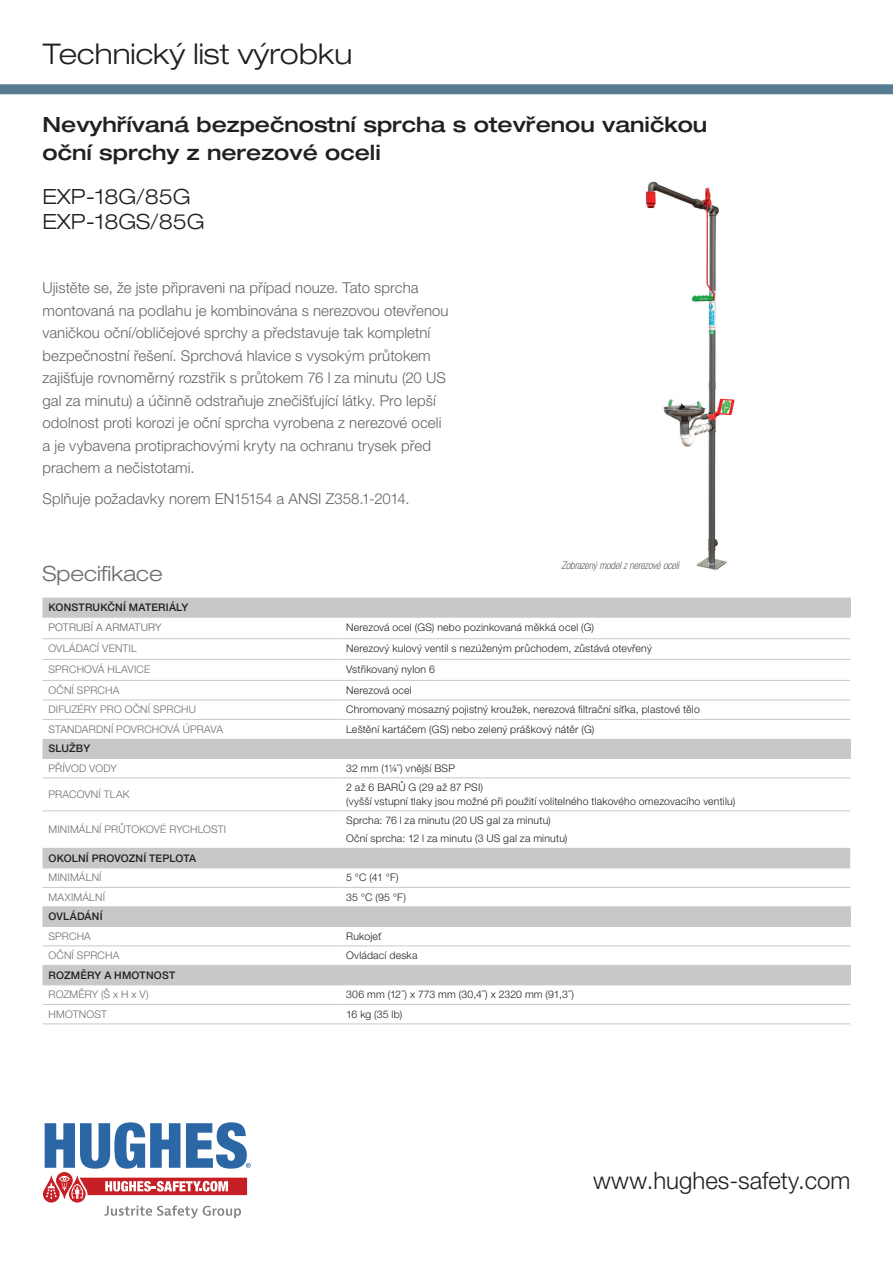
<style>
.page{position:relative;width:893px;height:1263px;background:#fff}
.page>*{position:absolute;margin:0;border:0;box-sizing:border-box;transform-origin:0 0}
.t1{font:300 expanded 28.5px "Helvetica Neue LTW1 G";color:#231f20}
.t2{font:300 24px "Helvetica Neue LTW1 G";color:#231f20}
.t3{font:500 expanded 21px/28.5px "Helvetica Neue LTW1 G";color:#231f20}
.t4{font:300 expanded 21px/25.2px "Helvetica Neue LT Std";color:#231f20}
.t5{font:300 expanded 21px "Helvetica Neue LT Std";color:#6c6d70}
.t6{font:300 15px/22.5px "Helvetica Neue LTW1 G";letter-spacing:.005em;color:#636366}
.t7{font:300 10.5px/13.5px "Helvetica Neue LTW1 G";letter-spacing:.02em;color:#231f20}
.t8{font:300 10.5px "Helvetica Neue LTW1 G";letter-spacing:.015em;color:#6c6d70}
.t9{font:500 10.5px "Helvetica Neue LTW1 G";letter-spacing:.02em;color:#231f20}
.t10{font:italic 100 condensed 10.5px "Helvetica Neue LTW1 G";color:#231f20}
.t11{font:300 10.5px "Helvetica Neue LTW1 G";letter-spacing:.02em;color:#636366}
.s1{color:#666a6b}
</style>
<div class="page">
<svg style="left:43px;top:1122px;width:208px;height:96px"></svg>
<svg style="left:0;top:84px;width:893px;height:10px"></svg>
<svg style="left:43px;top:598px;width:807px;height:386px"></svg>
<svg style="left:339px;top:598px;width:2px;height:18px"></svg>
<svg style="left:849px;top:598px;width:2px;height:18px"></svg>
<svg style="left:339px;top:739px;width:2px;height:19px"></svg>
<svg style="left:849px;top:739px;width:2px;height:19px"></svg>
<svg style="left:339px;top:907px;width:2px;height:19px"></svg>
<svg style="left:849px;top:907px;width:2px;height:19px"></svg>
<svg style="left:339px;top:966px;width:2px;height:18px"></svg>
<svg style="left:849px;top:966px;width:2px;height:18px"></svg>
<hr style="left:43px;top:984px;width:297px;height:1px;background:#c7c8ca">
<hr style="left:340px;top:984px;width:511px;height:1px;background:#c7c8ca">
<hr style="left:43px;top:1004px;width:297px;height:1px;background:#c7c8ca">
<hr style="left:340px;top:1004px;width:510px;height:1px;background:#c7c8ca">
<hr style="left:43px;top:1023px;width:297px;height:1px;background:#c7c8ca">
<hr style="left:340px;top:1023px;width:510px;height:1px;background:#c7c8ca">
<hr style="left:43px;top:848px;width:297px;height:1px;background:#c7c8ca">
<hr style="left:340px;top:848px;width:510px;height:1px;background:#c7c8ca">
<hr style="left:43px;top:867px;width:297px;height:1px;background:#c7c8ca">
<hr style="left:340px;top:867px;width:510px;height:1px;background:#c7c8ca">
<hr style="left:43px;top:616px;width:297px;height:2px;background:#c7c8ca">
<hr style="left:340px;top:616px;width:511px;height:2px;background:#c7c8ca">
<hr style="left:43px;top:758px;width:297px;height:1px;background:#c7c8ca">
<hr style="left:340px;top:758px;width:511px;height:1px;background:#c7c8ca">
<hr style="left:43px;top:926px;width:297px;height:1px;background:#c7c8ca">
<hr style="left:340px;top:926px;width:511px;height:1px;background:#c7c8ca">
<hr style="left:43px;top:638px;width:297px;height:1px;background:#c7c8ca">
<hr style="left:340px;top:638px;width:510px;height:1px;background:#c7c8ca">
<hr style="left:43px;top:659px;width:297px;height:1px;background:#c7c8ca">
<hr style="left:340px;top:659px;width:510px;height:1px;background:#c7c8ca">
<hr style="left:43px;top:680px;width:297px;height:1px;background:#c7c8ca">
<hr style="left:340px;top:680px;width:510px;height:1px;background:#c7c8ca">
<hr style="left:43px;top:699px;width:297px;height:1px;background:#c7c8ca">
<hr style="left:340px;top:699px;width:510px;height:1px;background:#c7c8ca">
<hr style="left:43px;top:719px;width:297px;height:1px;background:#c7c8ca">
<hr style="left:340px;top:719px;width:510px;height:1px;background:#c7c8ca">
<hr style="left:43px;top:777px;width:297px;height:1px;background:#c7c8ca">
<hr style="left:340px;top:777px;width:510px;height:1px;background:#c7c8ca">
<hr style="left:43px;top:810px;width:297px;height:1px;background:#c7c8ca">
<hr style="left:340px;top:810px;width:510px;height:1px;background:#c7c8ca">
<hr style="left:43px;top:887px;width:297px;height:1px;background:#c7c8ca">
<hr style="left:340px;top:887px;width:510px;height:1px;background:#c7c8ca">
<hr style="left:43px;top:906px;width:297px;height:1px;background:#c7c8ca">
<hr style="left:340px;top:906px;width:511px;height:1px;background:#c7c8ca">
<hr style="left:43px;top:945px;width:297px;height:1px;background:#c7c8ca">
<hr style="left:340px;top:945px;width:510px;height:1px;background:#c7c8ca">
<hr style="left:43px;top:965px;width:297px;height:1px;background:#c7c8ca">
<hr style="left:340px;top:965px;width:511px;height:1px;background:#c7c8ca">
<img style="left:645px;top:181px;width:90px;height:389px">
<h1 class="t1" style="left:43px;top:37px;width:311px">Technický list výrobku</h1>
<h3 class="t3" style="left:43px;top:109px;width:666px">Nevyhřívaná bezpečnostní sprcha s otevřenou vaničkou oční sprchy z nerezové oceli</h3>
<h3 class="t4" style="left:43px;top:184px;width:164px">EXP-18G/85G<br>EXP-18GS/85G</h3>
<p class="t6" style="left:43px;top:277px;width:408px">Ujistěte se, že jste připraveni na případ nouze. Tato sprcha montovaná na podlahu je kombinována s nerezovou otevřenou vaničkou oční/obličejové sprchy a představuje tak kompletní bezpečnostní řešení. Sprchová hlavice s vysokým průtokem zajišťuje rovnoměrný rozstřik s průtokem 76 l za minutu (20 US gal za minutu) a účinně odstraňuje znečišťující látky. Pro lepší odolnost proti korozi je oční sprcha vyrobena z nerezové oceli a je vybavena protiprachovými kryty na ochranu trysek před prachem a nečistotami.</p>
<h3 class="t6" style="left:43px;top:488px;width:369px">Splňuje požadavky norem EN15154 a ANSI Z358.1-2014.</h3>
<p class="t10" style="left:561px;top:560px;width:119px">Zobrazený model z nerezové oceli</p>
<h3 class="t5" style="left:43px;top:560px;width:122px">Specifi<span class="s1">ka</span>ce</h3>
<p class="t9" style="left:49px;top:601px;width:141px">KONSTRUKČNÍ MATERIÁLY</p>
<p class="t11" style="left:49px;top:620px;width:115px">POTRUBÍ A ARMATURY</p>
<p class="t7" style="left:346px;top:620px;width:249px">Nerezová ocel (GS) nebo pozinkovaná měkká ocel (G)</p>
<p class="t8" style="left:49px;top:642px;width:90px">OVLÁDACÍ VENTIL</p>
<p class="t7" style="left:346px;top:642px;width:307px">Nerezový kulový ventil s nezúženým průchodem, zůstává otevřený</p>
<p class="t8" style="left:49px;top:663px;width:103px">SPRCHOVÁ HLAVICE</p>
<p class="t7" style="left:346px;top:662px;width:90px">Vstřikovaný nylon 6</p>
<p class="t8" style="left:49px;top:684px;width:72px">OČNÍ SPRCHA</p>
<p class="t7" style="left:346px;top:683px;width:67px">Nerezová ocel</p>
<p class="t8" style="left:49px;top:703px;width:149px">DIFUZÉRY PRO OČNÍ SPRCHU</p>
<p class="t7" style="left:346px;top:703px;width:355px">Chromovaný mosazný pojistný kroužek, nerezová filtrační síťka, plastové tělo</p>
<p class="t8" style="left:49px;top:723px;width:176px">STANDARDNÍ POVRCHOVÁ ÚPRAVA</p>
<p class="t7" style="left:346px;top:722px;width:250px">Leštění kartáčem (GS) nebo zelený práškový nátěr (G)</p>
<p class="t9" style="left:49px;top:742px;width:43px">SLUŽBY</p>
<p class="t8" style="left:49px;top:762px;width:70px">PŘÍVOD VODY</p>
<p class="t7" style="left:346px;top:761px;width:110px">32 mm (11/4˝) vnější BSP</p>
<p class="t8" style="left:49px;top:788px;width:83px">PRACOVNÍ TLAK</p>
<p class="t7" style="left:346px;top:781px;width:391px">2 až 6 BARŮ G (29 až 87 PSI)<br>(vyšší vstupní tlaky jsou možné při použití volitelného tlakového omezovacího ventilu)</p>
<p class="t8" style="left:49px;top:823px;width:179px">MINIMÁLNÍ PRŮTOKOVÉ RYCHLOSTI</p>
<p class="t7" style="left:346px;top:812px;width:223px;line-height:18px">Sprcha: 76 l za minutu (20 US gal za minutu)<br>Oční sprcha: 12 l za minutu (3 US gal za minutu)</p>
<p class="t9" style="left:49px;top:852px;width:149px">OKOLNÍ PROVOZNÍ TEPLOTA</p>
<p class="t8" style="left:49px;top:871px;width:55px">MINIMÁLNÍ</p>
<p class="t7" style="left:346px;top:871px;width:54px">5 °C (41 °F)</p>
<p class="t8" style="left:49px;top:891px;width:58px">MAXIMÁLNÍ</p>
<p class="t7" style="left:346px;top:890px;width:61px">35 °C (95 °F)</p>
<p class="t9" style="left:49px;top:910px;width:56px">OVLÁDÁNÍ</p>
<p class="t8" style="left:49px;top:930px;width:44px">SPRCHA</p>
<p class="t7" style="left:346px;top:929px;width:37px">Rukojeť</p>
<p class="t8" style="left:49px;top:949px;width:72px">OČNÍ SPRCHA</p>
<p class="t7" style="left:346px;top:949px;width:73px">Ovládací deska</p>
<p class="t9" style="left:49px;top:969px;width:128px">ROZMĚRY A HMOTNOST</p>
<p class="t8" style="left:49px;top:988px;width:102px">ROZMĚRY (Š x H x V)</p>
<p class="t7" style="left:346px;top:988px;width:229px">306 mm (12˝) x 773 mm (30,4˝) x 2320 mm (91,3˝)</p>
<p class="t8" style="left:49px;top:1008px;width:60px">HMOTNOST</p>
<p class="t7" style="left:346px;top:1007px;width:58px">16 kg (35 lb)</p>
<h2 class="t2" style="left:593px;top:1166px;width:259px">www.hughes-safety.com</h2>
</div>
